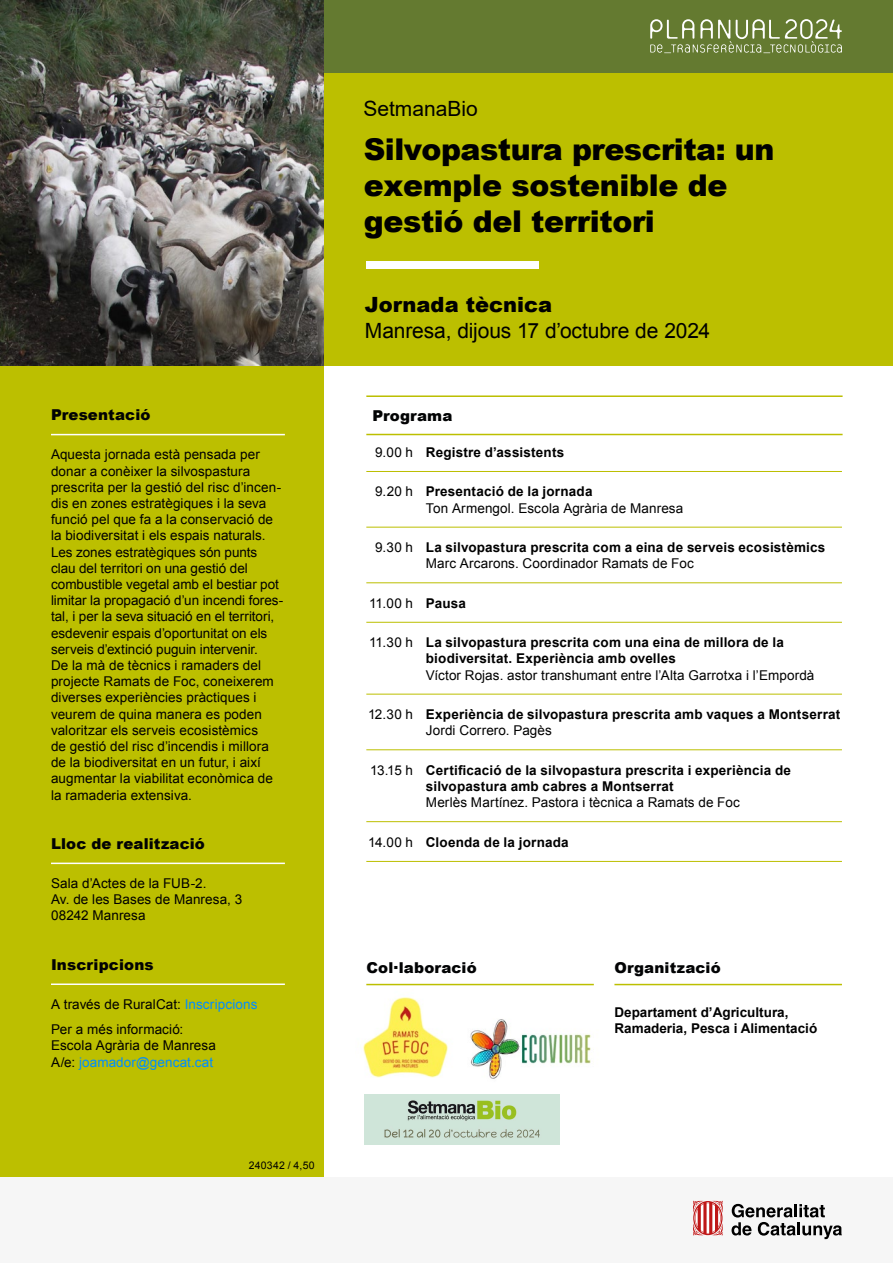
<style>
.page{position:relative;width:893px;height:1263px;background:#fff}
.page>*{position:absolute;margin:0;border:0;box-sizing:border-box;transform-origin:0 0}
.t1{font:900 30px/36px "Arial";letter-spacing:-.01em;color:#000}
.t2{font:21px "Arial";letter-spacing:-.005em;color:#000}
.t3{font:900 21px "Arial";letter-spacing:.005em;color:#000}
.t4{font:900 15px "Arial";letter-spacing:.01em;color:#020304}
.t5{font:13.5px/16.2px "Arial";letter-spacing:.005em;color:#000}
.t6{font:700 13.5px/16.2px "Arial";letter-spacing:.015em;color:#000}
.t7{font:10.5px "Arial";letter-spacing:.02em;color:#000}
.s1{color:#008dff}
.s2{font-weight:400}
.s3{font-weight:700}
</style>
<div class="page">
<div style="left:0;top:366px;width:323px;height:811px;background:#bcbf00"></div>
<div style="left:323px;top:0;width:570px;height:366px;background:#bcbf00"></div>
<div style="left:323px;top:0;width:570px;height:72px;background:#647a30"></div>
<svg style="left:650px;top:19px;width:192px;height:34px"></svg>
<div style="left:0;top:1177px;width:892px;height:86px;background:#f6f6f6"></div>
<svg style="left:693px;top:1200px;width:30px;height:35px"></svg>
<svg style="left:731px;top:1204px;width:111px;height:35px"></svg>
<div style="left:366px;top:261px;width:173px;height:7px;background:#fff"></div>
<img style="left:0;top:0;width:323px;height:366px">
<hr style="left:366px;top:395px;width:477px;height:2px;background:#bcbf00">
<hr style="left:366px;top:434px;width:477px;height:1px;background:#bcbf00">
<hr style="left:366px;top:471px;width:476px;height:1px;background:#bcbf00">
<hr style="left:366px;top:527px;width:476px;height:1px;background:#bcbf00">
<hr style="left:366px;top:582px;width:476px;height:1px;background:#bcbf00">
<hr style="left:366px;top:622px;width:476px;height:1px;background:#bcbf00">
<hr style="left:366px;top:694px;width:476px;height:1px;background:#bcbf00">
<hr style="left:366px;top:749px;width:476px;height:1px;background:#bcbf00">
<hr style="left:366px;top:821px;width:476px;height:1px;background:#bcbf00">
<hr style="left:366px;top:861px;width:476px;height:1px;background:#bcbf00">
<hr style="left:366px;top:984px;width:228px;height:1px;background:#bcbf00">
<hr style="left:614px;top:984px;width:228px;height:1px;background:#bcbf00">
<hr style="left:51px;top:434px;width:234px;height:1px;background:#fff">
<hr style="left:51px;top:862px;width:234px;height:2px;background:#fff">
<hr style="left:51px;top:983px;width:234px;height:2px;background:#fff">
<img style="left:363px;top:997px;width:228px;height:82px">
<img style="left:365px;top:1095px;width:195px;height:49px">
<p class="t4" style="left:51px;top:404px;width:101px">Presentació</p>
<p class="t5" style="left:51px;top:447px;width:234px">Aquesta jornada està pensada per donar a conèixer la silvospastura prescrita per la gestió del risc d’incen&shy;dis en zones estratègiques i la seva funció pel que fa a la conservació de la biodiversitat i els espais naturals.<br>Les zones estratègiques són punts clau del territori on una gestió del combustible vegetal amb el bestiar pot limitar la propagació d’un incendi fores&shy;tal, i per la seva situació en el territori, esdevenir espais d’oportunitat on els serveis d’extinció puguin intervenir.<br>De la mà de tècnics i ramaders del projecte Ramats de Foc, coneixerem diverses experiències pràctiques i veurem de quina manera es poden valoritzar els serveis ecosistèmics<br>de gestió del risc d’incendis i millora de la biodiversitat en un futur, i així augmentar la viabilitat econòmica de la ramaderia extensiva.</p>
<p class="t4" style="left:51px;top:833px;width:155px">Lloc de realització</p>
<p class="t5" style="left:51px;top:875px;width:193px">Sala d’Actes de la FUB-2.<br>Av. de les Bases de Manresa, 3<br>08242 Manresa</p>
<p class="t4" style="left:51px;top:954px;width:104px">Inscripcions</p>
<p class="t5" style="left:51px;top:992px;width:208px;line-height:25.2px">A través de RuralCat: <span class="s1">Inscripcions<br></span>Per a més informació:</p>
<p class="t5" style="left:51px;top:1038px;width:166px">Escola Agrària de Manresa<br>A/e: <span class="s1">joamador@gencat.cat</span></p>
<p class="t7" style="left:249px;top:1158px;width:67px">240342 / 4,50</p>
<h2 class="t2" style="left:363px;top:94px;width:116px">SetmanaBio</h2>
<h1 class="t1" style="left:364px;top:131px;width:412px">Silvopastura prescrita: un exemple sostenible de gestió del territori</h1>
<h2 class="t3" style="left:365px;top:289px;width:189px">Jornada tècnica</h2>
<h3 class="t2" style="left:365px;top:316px;width:347px">Manresa, dijous 17 d’octubre de 2024</h3>
<h4 class="t4" style="left:372px;top:404px;width:82px">Programa</h4>
<p class="t6" style="left:375px;top:444px;width:191px"><span class="s2">9.00 h</span> Registre d’assistents</p>
<p class="t6" style="left:375px;top:484px;width:219px"><span class="s2">9.20 h</span> Presentació de la jornada</p>
<p class="t5" style="left:426px;top:500px;width:259px">Ton Armengol. Escola Agrària de Manresa</p>
<p class="t6" style="left:375px;top:540px;width:452px"><span class="s2">9.30 h</span> La silvopastura prescrita com a eina de serveis ecosistèmics</p>
<p class="t5" style="left:426px;top:555px;width:269px">Marc Arcarons. Coordinador Ramats de Foc</p>
<p class="t5" style="left:369px;top:595px;width:98px">11.00 h <span class="s3">Pausa</span></p>
<p class="t6" style="left:426px;top:635px;width:360px;text-indent:-57px"><span class="s2">11.30 h</span> La silvopastura prescrita com una eina de millora de la biodiversitat. Experiència amb ovelles</p>
<p class="t5" style="left:426px;top:667px;width:390px">Víctor Rojas. astor transhumant entre l’Alta Garrotxa i l’Empordà</p>
<p class="t6" style="left:368px;top:707px;width:474px"><span class="s2">12.30 h</span> Experiència de silvopastura prescrita amb vaques a Montserrat</p>
<p class="t5" style="left:426px;top:722px;width:128px">Jordi Correro. Pagès</p>
<p class="t6" style="left:426px;top:762px;width:367px;text-indent:-56px"><span class="s2">13.15 h</span> Certificació de la silvopastura prescrita i experiència de silvopastura amb cabres a Montserrat</p>
<p class="t5" style="left:426px;top:794px;width:315px">Merlès Martínez. Pastora i tècnica a Ramats de Foc</p>
<p class="t6" style="left:368px;top:834px;width:202px"><span class="s2">14.00 h</span> Cloenda de la jornada</p>
<p class="t4" style="left:366px;top:957px;width:112px">Col·laboració</p>
<p class="t4" style="left:614px;top:957px;width:108px">Organització</p>
<p class="t6" style="left:614px;top:1005px;width:204px">Departament d’Agricultura,<br>Ramaderia, Pesca i Alimentació</p>
</div>
